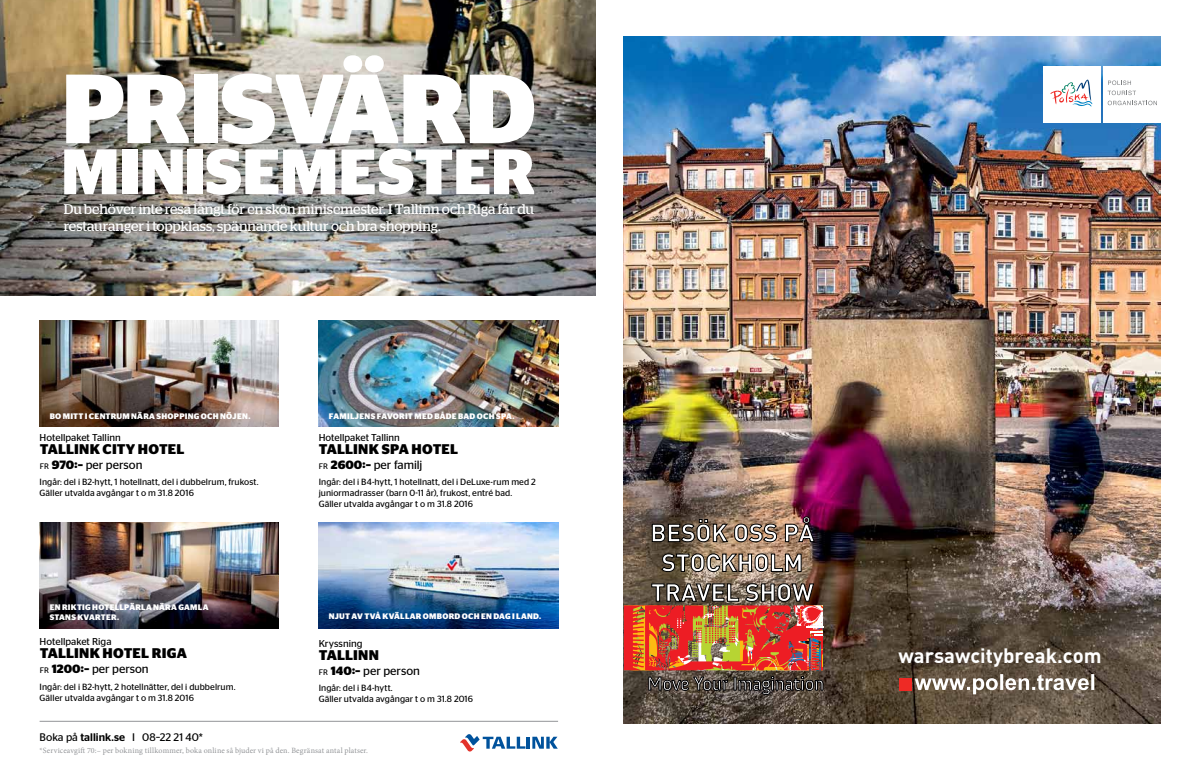
<style>
.page{position:relative;width:1191px;height:766px;background:#fff}
.page>*{position:absolute;margin:0;border:0;box-sizing:border-box;transform-origin:0 0}
.t1{font:700 97.9px "Stag Sans";letter-spacing:-.025em;color:#fff}
.t2{font:700 63.9px "Stag Sans";letter-spacing:-.01em;color:#fff}
.t3{font:700 20.3px "DIN Pro";color:#fff}
.t4{font:14.1px/16.9px "Stag";color:#fff}
.t5{font:700 14px "Stag Sans";letter-spacing:.01em;color:#000}
.t6{font:12px "Stag Sans";color:#000}
.t7{font:11px "Stag Sans";letter-spacing:.005em;color:#000}
.t8{font:10px "Stag Sans";color:#000}
.t9{font:9px/10.8px "Stag Sans";letter-spacing:.005em;color:#000}
.t10{font:700 8px/9.6px "Stag Sans";letter-spacing:.03em;color:#fff}
.t11{font:8px "Minion Pro";letter-spacing:.015em;color:#939598}
.s1{font-size:8px}
.s2{font-weight:700}
.s3{font-weight:500}
</style>
<div class="page">
<img style="left:0;top:0;width:595px;height:296px">
<img style="left:40px;top:321px;width:239px;height:105px">
<img style="left:40px;top:522px;width:239px;height:106px">
<img style="left:319px;top:522px;width:239px;height:106px">
<img style="left:319px;top:321px;width:239px;height:105px">
<hr style="left:40px;top:720px;width:518px;height:1px;background:#939598">
<svg style="left:460px;top:734px;width:98px;height:17px"></svg>
<img style="left:624px;top:37px;width:536px;height:686px">
<div style="left:1043px;top:66px;width:58px;height:56px;background:#fff"></div>
<svg style="left:1050px;top:80px;width:42px;height:26px"></svg>
<div style="left:1102px;top:66px;width:58px;height:56px;background:#fff"></div>
<svg style="left:1108px;top:80px;width:23px;height:5px"></svg>
<svg style="left:1107px;top:91px;width:29px;height:4px"></svg>
<svg style="left:1107px;top:101px;width:50px;height:4px"></svg>
<svg style="left:914px;top:674px;width:180px;height:20px"></svg>
<div style="left:899px;top:677px;width:13px;height:13px;background:#ee2a25"></div>
<img style="left:624px;top:516px;width:199px;height:178px">
<h1 class="t1" style="left:61px;top:52px;width:476px">PRISVÄRD</h1>
<h2 class="t2" style="left:61px;top:135px;width:475px">MINISEMESTER</h2>
<h3 class="t4" style="left:64px;top:201px;width:472px">Du behöver inte resa långt för en skön minisemester. I Tallinn och Riga får du restauranger i toppklass, spännande kultur och bra shopping.</h3>
<p class="t10" style="left:50px;top:411px;width:202px">BO MITT I CENTRUM NÄRA SHOPPING OCH NÖJEN.</p>
<p class="t10" style="left:329px;top:411px;width:187px">FAMILJENS FAVORIT MED BÅDE BAD OCH SPA.</p>
<p class="t8" style="left:40px;top:432px;width:83px">Hotellpaket Tallinn</p>
<h3 class="t5" style="left:40px;top:441px;width:146px">TALLINK CITY HOTEL</h3>
<h3 class="t6" style="left:40px;top:458px;width:104px"><span class="s1">FR</span> <span class="s2">970:–</span> per person</h3>
<p class="t8" style="left:319px;top:432px;width:83px">Hotellpaket Tallinn</p>
<h3 class="t5" style="left:319px;top:441px;width:141px">TALLINK SPA HOTEL</h3>
<h3 class="t6" style="left:319px;top:458px;width:105px"><span class="s1">FR</span> <span class="s2">2600:–</span> per familj</h3>
<p class="t9" style="left:40px;top:476px;width:220px">Ingår: del i B2-hytt, 1 hotellnatt, del i dubbelrum, frukost.<br>Gäller utvalda avgångar t o m 31.8 2016</p>
<p class="t9" style="left:319px;top:476px;width:219px">Ingår: del i B4-hytt, 1 hotellnatt, del i DeLuxe-rum med 2 juniormadrasser (barn 0-11 år), frukost, entré bad.<br>Gäller utvalda avgångar t o m 31.8 2016</p>
<p class="t10" style="left:50px;top:602px;width:160px">EN RIKTIG HOTELLPÄRLA NÄRA GAMLA<br>STANS KVARTER.</p>
<p class="t10" style="left:329px;top:611px;width:214px">NJUT AV TVÅ KVÄLLAR OMBORD OCH EN DAG I LAND.</p>
<p class="t8" style="left:40px;top:635px;width:73px">Hotellpaket Riga</p>
<h3 class="t5" style="left:40px;top:644px;width:149px">TALLINK HOTEL RIGA</h3>
<h3 class="t6" style="left:40px;top:661px;width:111px"><span class="s1">FR</span> <span class="s2">1200:–</span> per person</h3>
<p class="t8" style="left:319px;top:638px;width:45px">Kryssning</p>
<h3 class="t5" style="left:319px;top:647px;width:62px">TALLINN</h3>
<h3 class="t6" style="left:319px;top:664px;width:103px"><span class="s1">FR</span> <span class="s2">140:–</span> per person</h3>
<p class="t9" style="left:40px;top:681px;width:197px">Ingår: del i B2-hytt, 2 hotellnätter, del i dubbelrum.<br>Gäller utvalda avgångar t o m 31.8 2016</p>
<p class="t7" style="left:40px;top:730px;width:165px">Boka på <span class="s3">tallink.se</span> I 08–22 21 40*</p>
<p class="t11" style="left:40px;top:744px;width:330px">*Serviceavgift 70:– per bokning tillkommer, boka online så bjuder vi på den. Begränsat antal platser.</p>
<p class="t9" style="left:319px;top:682px;width:156px">Ingår: del i B4-hytt.<br>Gäller utvalda avgångar t o m 31.8 2016</p>
<h3 class="t3" style="left:898px;top:642px;width:205px">warsawcitybreak.com</h3>
</div>
